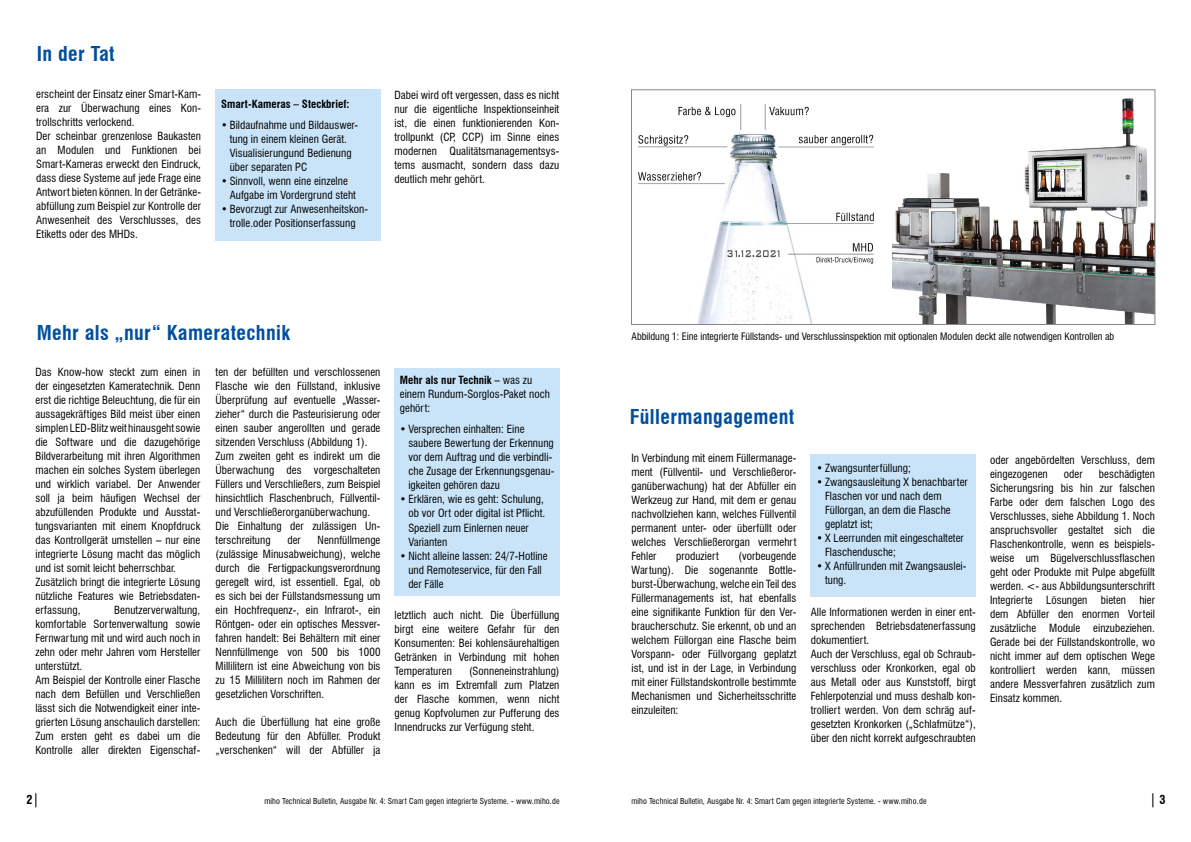
<style>
.page{position:relative;width:1191px;height:842px;background:#fff}
.page>*{position:absolute;margin:0;border:0;box-sizing:border-box;transform-origin:0 0}
.t1{font:700 condensed 20px "Swiss 721 BT";letter-spacing:.02em;color:#004f9f}
.t2{font:condensed 14px "Swiss 721 BT";color:#000}
.t3{font:700 condensed 12px "Swiss 721 BT";color:#000}
.t4{font:condensed 11px/14px "Swiss 721 BT";letter-spacing:.005em;color:#000}
.t5{font:700 condensed 11px "Swiss 721 BT";letter-spacing:.005em;color:#000}
.t6{font:condensed 10px "Swiss 721 BT";color:#000}
.t7{font:condensed 8px "Swiss 721 BT";letter-spacing:.01em;color:#000}
.s1{font-weight:700}
.s2{font-weight:400;font-size:14px}
.s3{font-weight:700;font-size:12px}
</style>
<div class="page">
<div style="left:394px;top:368px;width:165px;height:228px;background:#c9e4f9"></div>
<div style="left:810px;top:454px;width:165px;height:142px;background:#c9e4f9"></div>
<div style="left:215px;top:89px;width:165px;height:152px;background:#c9e4f9"></div>
<img style="left:638px;top:104px;width:236px;height:219px">
<img style="left:892px;top:98px;width:261px;height:225px">
<div style="left:631px;top:89px;width:524px;height:236px;border:1px solid #878787"></div>
<h1 class="t1" style="left:37px;top:41px;width:79px">In der Tat</h1>
<p class="t4" style="left:36px;top:87px;width:166px">erscheint der Einsatz einer Smart-Kam&shy;era zur Überwachung eines Kon&shy;trollschritts verlockend.<br>Der scheinbar grenzenlose Baukasten an Modulen und Funktionen bei Smart-Kameras erweckt den Eindruck, dass diese Systeme auf jede Frage eine Antwort bieten können. In der Getränke&shy;abfüllung zum Beispiel zur Kontrolle der Anwesenheit des Verschlusses, des Etiketts oder des MHDs.</p>
<p class="t4" style="left:394px;top:88px;width:166px;text-align:justify">Dabei wird oft vergessen, dass es nicht nur die eigentliche Inspektionseinheit ist, die einen funktionierenden Kon&shy;trollpunkt (CP, CCP) im Sinne eines modernen Qualitätsmanagementsys&shy;tems ausmacht, sondern dass dazu deutlich mehr gehört.</p>
<p class="t5" style="left:221px;top:97px;width:130px">Smart-Kameras – Steckbrief:</p>
<p class="t4" style="left:230px;top:118px;width:130px;text-indent:-9px">• Bildaufnahme und Bildauswer&shy;tung in einem kleinen Gerät.<br>Visualisierungund Bedienung über separaten PC</p>
<p class="t4" style="left:230px;top:174px;width:128px;text-indent:-9px">• Sinnvoll, wenn eine einzelne<br>Aufgabe im Vordergrund steht</p>
<p class="t4" style="left:221px;top:202px;width:148px;text-align:center">• Bevorzugt zur Anwesenheitskon&shy;trolle.oder Positionserfassung</p>
<h1 class="t1" style="left:37px;top:320px;width:255px">Mehr als „nur“ Kameratechnik</h1>
<p class="t4" style="left:35px;top:365px;width:166px">Das Know-how steckt zum einen in der eingesetzten Kameratechnik. Denn erst die richtige Beleuchtung, die für ein aussagekräftiges Bild meist über einen simplen LED-Blitz weit hinausgeht sowie die Software und die dazugehörige Bildverarbeitung mit ihren Algorithmen machen ein solches System überlegen und wirklich variabel. Der Anwender soll ja beim häufigen Wechsel der abzufüllenden Produkte und Ausstat&shy;tungsvarianten mit einem Knopfdruck das Kontrollgerät umstellen – nur eine integrierte Lösung macht das möglich und ist somit leicht beherrschbar.<br>Zusätzlich bringt die integrierte Lösung nützliche Features wie Betriebsdaten&shy;erfassung,</p>
<p class="t4" style="left:35px;top:603px;width:166px;text-indent:79px">Benutzerverwaltung, komfortable Sortenverwaltung sowie Fernwartung mit und wird auch noch in zehn oder mehr Jahren vom Hersteller unterstützt.<br>Am Beispiel der Kontrolle einer Flasche nach dem Befüllen und Verschließen lässt sich die Notwendigkeit einer inte&shy;grierten Lösung anschaulich darstellen:<br>Zum ersten geht es dabei um die Kontrolle aller direkten Eigenschaf-</p>
<p class="t4" style="left:216px;top:365px;width:166px">ten der befüllten und verschlossenen Flasche wie den Füllstand, inklusive Überprüfung auf eventuelle „Wasser&shy;zieher“ durch die Pasteurisierung oder einen sauber angerollten und gerade sitzenden Verschluss (Abbildung 1).<br>Zum zweiten geht es indirekt um die Überwachung des vorgeschalteten Füllers und Verschließers, zum Beispiel hinsichtlich Flaschenbruch, Füllventil&shy;und Verschließerorganüberwachung.<br>Die Einhaltung der zulässigen Un&shy;terschreitung</p>
<p class="t4" style="left:216px;top:533px;width:166px;text-align:justify;text-indent:102px">Nennfüllmenge (zulässige Minusabweichung), welche durch die Fertigpackungsverordnung geregelt wird, ist essentiell. Egal, ob es sich bei der Füllstandsmessung um ein Hochfrequenz-, ein Infrarot-, ein Röntgen- oder ein optisches Messver&shy;fahren handelt: Bei Behältern mit einer Nennfüllmenge von 500 bis 1000<br>Millilitern ist eine Abweichung von bis zu 15 Millilitern noch im Rahmen der gesetzlichen Vorschriften.</p>
<p class="t4" style="left:216px;top:715px;width:166px;text-align:justify">Auch die Überfüllung hat eine große Bedeutung für den Abfüller. Produkt „verschenken“ will der Abfüller ja</p>
<p class="t4" style="left:287px;top:533px;width:15px">der</p>
<p class="t4" style="left:400px;top:373px;width:152px"><span class="s1">Mehr als nur Technik</span> – was zu einem Rundum-Sorglos-Paket noch gehört:</p>
<p class="t4" style="left:408px;top:422px;width:147px;text-indent:-9px">• Versprechen einhalten: Eine saubere Bewertung der Erkennung vor dem Auftrag und die verbindli&shy;che Zusage der Erkennungsgenau&shy;igkeiten gehören dazu</p>
<p class="t4" style="left:408px;top:492px;width:139px;text-indent:-9px">• Erklären, wie es geht: Schulung, ob vor Ort oder digital ist Pflicht.<br>Speziell zum Einlernen neuer<br>Varianten</p>
<p class="t4" style="left:408px;top:548px;width:141px;text-indent:-9px">• Nicht alleine lassen: 24/7-Hotline und Remoteservice, für den Fall der Fälle</p>
<p class="t4" style="left:394px;top:608px;width:166px;text-align:justify">letztlich auch nicht. Die Überfüllung birgt eine weitere Gefahr für den Konsumenten: Bei kohlensäurehaltigen Getränken in Verbindung mit hohen Temperaturen</p>
<p class="t4" style="left:394px;top:664px;width:166px;text-align:justify;text-indent:74px">(Sonneneinstrahlung) kann es im Extremfall zum Platzen der Flasche kommen, wenn nicht genug Kopfvolumen zur Pufferung des Innendrucks zur Verfügung steht.</p>
<p class="t6" style="left:631px;top:330px;width:484px">Abbildung 1: Eine integrierte Füllstands- und Verschlussinspektion mit optionalen Modulen deckt alle notwendigen Kontrollen ab</p>
<h1 class="t1" style="left:629px;top:405px;width:166px">Füllermangagement</h1>
<p class="t4" style="left:631px;top:451px;width:166px;text-align:justify">In Verbindung mit einem Füllermanage&shy;ment (Füllventil- und Verschließeror&shy;ganüberwachung) hat der Abfüller ein Werkzeug zur Hand, mit dem er genau nachvollziehen kann, welches Füllventil permanent unter- oder überfüllt oder welches Verschließerorgan vermehrt Fehler</p>
<p class="t4" style="left:631px;top:549px;width:166px;text-align:justify;text-indent:107px">(vorbeugende Wartung). Die sogenannte Bottle&shy;burst-Überwachung, welche ein Teil des Füllermanagements ist, hat ebenfalls eine signifikante Funktion für den Ver&shy;braucherschutz. Sie erkennt, ob und an welchem Füllorgan eine Flasche beim Vorspann- oder Füllvorgang geplatzt ist, und ist in der Lage, in Verbindung mit einer Füllstandskontrolle bestimmte Mechanismen und Sicherheitsschritte einzuleiten:</p>
<p class="t4" style="left:676px;top:549px;width:44px">produziert</p>
<p class="t4" style="left:816px;top:461px;width:96px">• Zwangsunterfüllung;</p>
<p class="t4" style="left:825px;top:475px;width:144px;text-indent:-9px">• Zwangsausleitung X benachbarter<br>Flaschen vor und nach dem<br>Füllorgan, an dem die Flasche geplatzt ist;</p>
<p class="t4" style="left:825px;top:531px;width:140px;text-indent:-9px">• X Leerrunden mit eingeschalteter<br>Flaschendusche;</p>
<p class="t4" style="left:825px;top:559px;width:143px;text-indent:-9px">• X Anfüllrunden mit Zwangsauslei&shy;tung.</p>
<p class="t4" style="left:811px;top:605px;width:166px">Alle Informationen werden in einer ent&shy;sprechenden Betriebsdatenerfassung dokumentiert.<br>Auch der Verschluss, egal ob Schraub&shy;verschluss oder Kronkorken, egal ob aus Metall oder aus Kunststoff, birgt Fehlerpotenzial und muss deshalb kon&shy;trolliert werden. Von dem schräg auf&shy;gesetzten Kronkorken („Schlafmütze“), über den nicht korrekt aufgeschraubten</p>
<p class="t4" style="left:990px;top:453px;width:166px">oder angebördelten Verschluss, dem eingezogenen</p>
<p class="t4" style="left:990px;top:467px;width:166px;text-align:justify;text-indent:109px">beschädigten Sicherungsring bis hin zur falschen Farbe oder dem falschen Logo des Verschlusses, siehe Abbildung 1. Noch anspruchsvoller gestaltet sich die Flaschenkontrolle, wenn es beispiels&shy;weise um Bügelverschlussflaschen geht oder Produkte mit Pulpe abgefüllt werden. &lt;- aus Abbildungsunterschrift Integrierte Lösungen bieten hier dem Abfüller den enormen Vorteil zusätzliche Module einzubeziehen.<br>Gerade bei der Füllstandskontrolle, wo nicht immer auf dem optischen Wege kontrolliert werden kann, müssen andere Messverfahren zusätzlich zum Einsatz kommen.</p>
<p class="t4" style="left:1064px;top:467px;width:20px">oder</p>
<p class="t3" style="left:26px;top:793px;width:15px">2<span class="s2">|</span></p>
<p class="t7" style="left:264px;top:797px;width:296px">miho Technical Bulletin, Ausgabe Nr. 4: Smart Cam gegen integrierte Systeme. - www.miho.de</p>
<p class="t7" style="left:631px;top:797px;width:296px">miho Technical Bulletin, Ausgabe Nr. 4: Smart Cam gegen integrierte Systeme. - www.miho.de</p>
<p class="t2" style="left:1149px;top:791px;width:17px">|<span class="s3">3</span></p>
</div>
